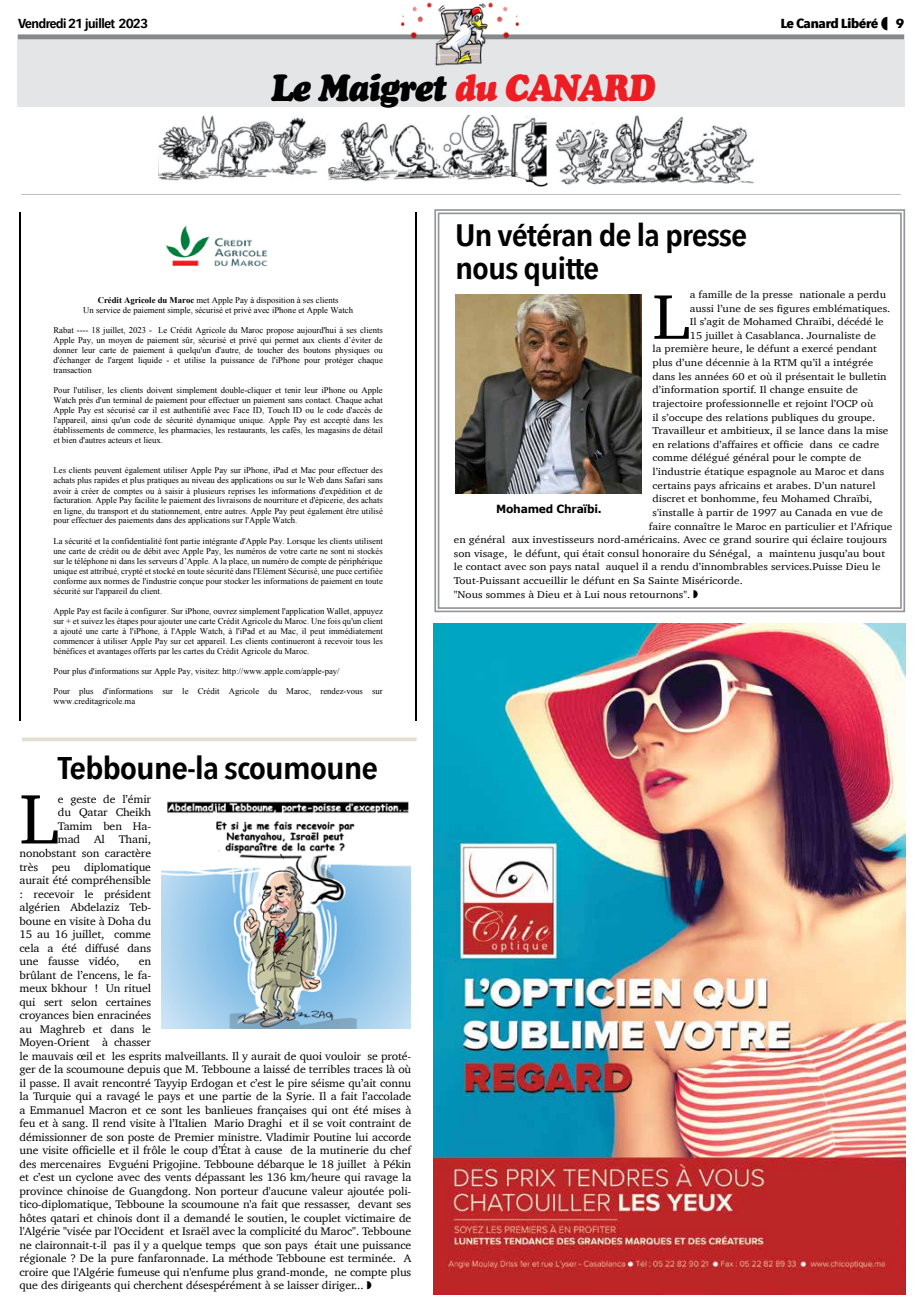
<style>
.page{position:relative;width:922px;height:1312px;background:#fff}
.page>*{position:absolute;margin:0;border:0;box-sizing:border-box;transform-origin:0 0}
.t1{font:71.62px "Charter";color:#000;scale:1.05 1}
.t2{font:64.5px "Charter";color:#000;scale:1.11 1}
.t3{font:italic 37.5px "Cooper Black Std";letter-spacing:-.04em;color:#000;scale:.9 1}
.t4{font:600 31.25px "Avenir Next Condensed";letter-spacing:-.03em;color:#000;scale:1.19 1}
.t5{font:600 30.88px/32.5px "Avenir Next Condensed";letter-spacing:-.03em;color:#000;scale:1.17 1}
.t6{font:600 13px "Avenir Next Condensed";letter-spacing:-.06em;color:#000;scale:1.25 1}
.t7{font:700 13px "Avenir Next Condensed";letter-spacing:-.04em;color:#000;scale:1.25 1}
.t8{font:11.25px/13.5px "Charter";letter-spacing:-.01em;color:#000;scale:1.05 1}
.t9{font:700 11.25px "Verdana";letter-spacing:-.02em;color:#000;scale:.96 1}
.t10{font:10.12px "Charter";color:#000;scale:1.11 1}
.t11{font:8.75px/10px "Times New Roman";color:#000;text-align:justify}
.s1{color:#ed1d24}
.s2{font-weight:700}
</style>
<div class="page">
<img style="left:159px;top:116px;width:389px;height:71px">
<img style="left:555px;top:115px;width:200px;height:70px">
<div style="left:17px;top:40px;width:887px;height:67px;background:#e4e5e6"></div>
<hr style="left:21px;top:194px;width:879px;height:1px;background:#bcbec0">
<div style="left:18px;top:34px;width:886px;height:5px;background:#86888a"></div>
<img style="left:395px;top:2px;width:131px;height:64px">
<img style="left:433px;top:623px;width:471px;height:670px">
<img style="left:165px;top:226px;width:103px;height:41px">
<hr style="left:19px;top:213px;width:2px;height:507px;background:#000">
<hr style="left:415px;top:213px;width:1px;height:507px;background:#000">
<svg style="left:434px;top:209px;width:471px;height:404px"></svg>
<div style="left:437px;top:212px;width:464px;height:396px;border:2px solid #939598"></div>
<svg style="left:22px;top:737px;width:394px;height:4px;background:#e6e3d9"></svg>
<img style="left:455px;top:294px;width:186px;height:199px">
<img style="left:162px;top:801px;width:248px;height:227px">
<svg style="left:693px;top:589px;width:4px;height:8px"></svg>
<h3 class="t6" style="left:18px;top:12px;width:105px">Vendredi 21 juillet 2023</h3>
<h3 class="t7" style="left:780px;top:15px;width:80px">Le Canard Libéré</h3>
<h3 class="t7" style="left:895px;top:15px;width:8px">9</h3>
<h3 class="t3" style="left:271px;top:64px;width:428px">Le Maigret <span class="s1">du CANARD</span></h3>
<p class="t11" style="left:83px;top:295px;width:271px;text-align:center"><span class="s2">Crédit Agricole du Maroc</span> met Apple Pay à disposition à ses clients<br>Un service de paiement simple, sécurisé et privé avec iPhone et Apple Watch</p>
<p class="t11" style="left:53px;top:325px;width:331px">Rabat ---- 18 juillet, 2023 - Le Crédit Agricole du Maroc propose aujourd'hui à ses clients Apple Pay, un moyen de paiement sûr, sécurisé et privé qui permet aux clients d’éviter de donner leur carte de paiement à quelqu'un d'autre, de toucher des boutons physiques ou d'échanger de l'argent liquide - et utilise la puissance de l'iPhone pour protéger chaque transaction</p>
<p class="t11" style="left:53px;top:385px;width:331px">Pour l'utiliser, les clients doivent simplement double-cliquer et tenir leur iPhone ou Apple Watch près d'un terminal de paiement pour effectuer un paiement sans contact. Chaque achat Apple Pay est sécurisé car il est authentifié avec Face ID, Touch ID ou le code d'accès de l'appareil, ainsi qu'un code de sécurité dynamique unique. Apple Pay est accepté dans les établissements de commerce, les pharmacies, les restaurants, les cafés, les magasins de détail et bien d'autres acteurs et lieux.</p>
<p class="t11" style="left:53px;top:465px;width:331px">Les clients peuvent également utiliser Apple Pay sur iPhone, iPad et Mac pour effectuer des achats plus rapides et plus pratiques au niveau des applications ou sur le Web dans Safari sans avoir à créer de comptes ou à saisir à plusieurs reprises les informations d'expédition et de facturation. Apple Pay facilite le paiement des livraisons de nourriture et d'épicerie, des achats en ligne, du transport et du stationnement, entre autres. Apple Pay peut également être utilisé pour effectuer des paiements dans des applications sur l'Apple Watch.</p>
<p class="t11" style="left:53px;top:535px;width:331px">La sécurité et la confidentialité font partie intégrante d'Apple Pay. Lorsque les clients utilisent une carte de crédit ou de débit avec Apple Pay, les numéros de votre carte ne sont ni stockés sur le téléphone ni dans les serveurs d’Apple. A la place, un numéro de compte de périphérique unique est attribué, crypté et stocké en toute sécurité dans l'Elément Sécurisé, une puce certifiée conforme aux normes de l'industrie conçue pour stocker les informations de paiement en toute sécurité sur l'appareil du client.</p>
<p class="t11" style="left:53px;top:605px;width:331px">Apple Pay est facile à configurer. Sur iPhone, ouvrez simplement l'application Wallet, appuyez sur + et suivez les étapes pour ajouter une carte Crédit Agricole du Maroc. Une fois qu'un client a ajouté une carte à l'iPhone, à l'Apple Watch, à l'iPad et au Mac, il peut immédiatement commencer à utiliser Apple Pay sur cet appareil. Les clients continueront à recevoir tous les bénéfices et avantages offerts par les cartes du Crédit Agricole du Maroc.</p>
<p class="t11" style="left:53px;top:665px;width:287px">Pour plus d'informations sur Apple Pay, visitez: http://www.apple.com/apple-pay/</p>
<p class="t11" style="left:53px;top:685px;width:331px">Pour plus d'informations sur le Crédit Agricole du Maroc, rendez-vous sur www.creditagricole.ma</p>
<h3 class="t4" style="left:58px;top:740px;width:271px">Tebboune-la scoumoune</h3>
<h1 class="t1" style="left:19px;top:757px;width:39px">L</h1>
<p class="t8" style="left:58px;top:792px;width:90px">e geste de l’émir</p>
<p class="t8" style="left:58px;top:805px;width:90px">du Qatar Cheikh</p>
<p class="t8" style="left:58px;top:819px;width:90px">Tamim ben Ha-</p>
<p class="t8" style="left:58px;top:832px;width:90px">mad Al Thani,</p>
<p class="t8" style="left:19px;top:846px;width:127px">nonobstant son caractère</p>
<p class="t8" style="left:19px;top:859px;width:127px">très peu diplomatique</p>
<p class="t8" style="left:19px;top:873px;width:127px">aurait été compréhensible</p>
<p class="t8" style="left:19px;top:886px;width:127px">: recevoir le président</p>
<p class="t8" style="left:19px;top:900px;width:127px">algérien Abdelaziz Teb-</p>
<p class="t8" style="left:19px;top:913px;width:127px">boune en visite à Doha du</p>
<p class="t8" style="left:19px;top:927px;width:127px">15 au 16 juillet, comme</p>
<p class="t8" style="left:19px;top:940px;width:127px">cela a été diffusé dans</p>
<p class="t8" style="left:19px;top:954px;width:97px">une fausse vidéo,</p>
<p class="t8" style="left:19px;top:954px;width:374px;text-indent:119px">en<br>brûlant de l’encens, le fa-<br>meux bkhour ! Un rituel<br>qui sert selon certaines<br>croyances bien enracinées<br>au Maghreb et dans le<br>Moyen-Orient à chasser<br>le mauvais œil et les esprits malveillants. Il y aurait de quoi vouloir se proté&shy;ger de la scoumoune depuis que M. Tebboune a laissé de terribles traces là où il passe. Il avait rencontré Tayyip Erdogan et c’est le pire séisme qu’ait connu la Turquie qui a ravagé le pays et une partie de la Syrie. Il a fait l’accolade a Emmanuel Macron et ce sont les banlieues françaises qui ont été mises à feu et à sang. Il rend visite à l’Italien Mario Draghi et il se voit contraint de démissionner de son poste de Premier ministre. Vladimir Poutine lui accorde une visite officielle et il frôle le coup d’État à cause de la mutinerie du chef des mercenaires Evguéni Prigojine. Tebboune débarque le 18 juillet à Pékin et c’est un cyclone avec des vents dépassant les 136 km/heure qui ravage la province chinoise de Guangdong. Non porteur d'aucune valeur ajoutée poli&shy;tico-diplomatique, Tebboune la scoumoune n'a fait que ressasser, devant ses hôtes qatari et chinois dont il a demandé le soutien, le couplet victimaire de l'Algérie "visée par l'Occident et Israël avec la complicité du Maroc". Tebboune ne claironnait-t-il pas il y a quelque temps que son pays était une puissance régionale ? De la pure fanfaronnade. La méthode Tebboune est terminée. A croire que l'Algérie fumeuse qui n'enfume plus grand-monde, ne compte plus que des dirigeants qui cherchent désespérément à se laisser diriger...</p>
<h3 class="t5" style="left:455px;top:218px;width:251px">Un vétéran de la presse nous quitte</h3>
<h2 class="t2" style="left:652px;top:261px;width:35px">L</h2>
<p class="t10" style="left:689px;top:286px;width:178px">a famille de la presse nationale a perdu</p>
<p class="t10" style="left:689px;top:299px;width:182px">aussi l’une de ses figures emblématiques.</p>
<p class="t10" style="left:689px;top:313px;width:176px">Il s’agit de Mohamed Chraïbi, décédé le</p>
<p class="t10" style="left:689px;top:326px;width:169px">15 juillet à Casablanca. Journaliste de</p>
<p class="t10" style="left:652px;top:340px;width:204px">la première heure, le défunt a exercé pendant</p>
<p class="t10" style="left:652px;top:354px;width:200px">plus d’une décennie à la RTM qu’il a intégrée</p>
<p class="t10" style="left:652px;top:367px;width:212px">dans les années 60 et où il présentait le bulletin</p>
<p class="t10" style="left:652px;top:381px;width:187px">d’information sportif. Il change ensuite de</p>
<p class="t10" style="left:652px;top:394px;width:200px">trajectoire professionnelle et rejoint l’OCP où</p>
<p class="t10" style="left:652px;top:408px;width:202px">il s’occupe des relations publiques du groupe.</p>
<p class="t10" style="left:652px;top:422px;width:214px">Travailleur et ambitieux, il se lance dans la mise</p>
<p class="t10" style="left:652px;top:435px;width:206px">en relations d’affaires et officie dans ce cadre</p>
<p class="t10" style="left:652px;top:449px;width:190px">comme délégué général pour le compte de</p>
<p class="t10" style="left:652px;top:463px;width:210px">l’industrie étatique espagnole au Maroc et dans</p>
<p class="t10" style="left:652px;top:476px;width:202px">certains pays africains et arabes. D’un naturel</p>
<p class="t10" style="left:652px;top:490px;width:199px">discret et bonhomme, feu Mohamed Chraïbi,</p>
<p class="t10" style="left:652px;top:503px;width:209px">s'installe à partir de 1997 au Canada en vue de</p>
<p class="t10" style="left:648px;top:517px;width:221px">faire connaître le Maroc en particulier et l’Afrique</p>
<p class="t10" style="left:454px;top:531px;width:391px">en général aux investisseurs nord-américains. Avec ce grand sourire qui éclaire toujours</p>
<p class="t10" style="left:454px;top:544px;width:390px">son visage, le défunt, qui était consul honoraire du Sénégal, a maintenu jusqu’au bout</p>
<p class="t10" style="left:454px;top:558px;width:386px">le contact avec son pays natal auquel il a rendu d’innombrables services.Puisse Dieu le</p>
<p class="t10" style="left:454px;top:571px;width:262px">Tout-Puissant accueillir le défunt en Sa Sainte Miséricorde.</p>
<p class="t10" style="left:454px;top:585px;width:214px">"Nous sommes à Dieu et à Lui nous retournons".</p>
<p class="t9" style="left:496px;top:501px;width:111px">Mohamed Chraïbi.</p>
</div>
